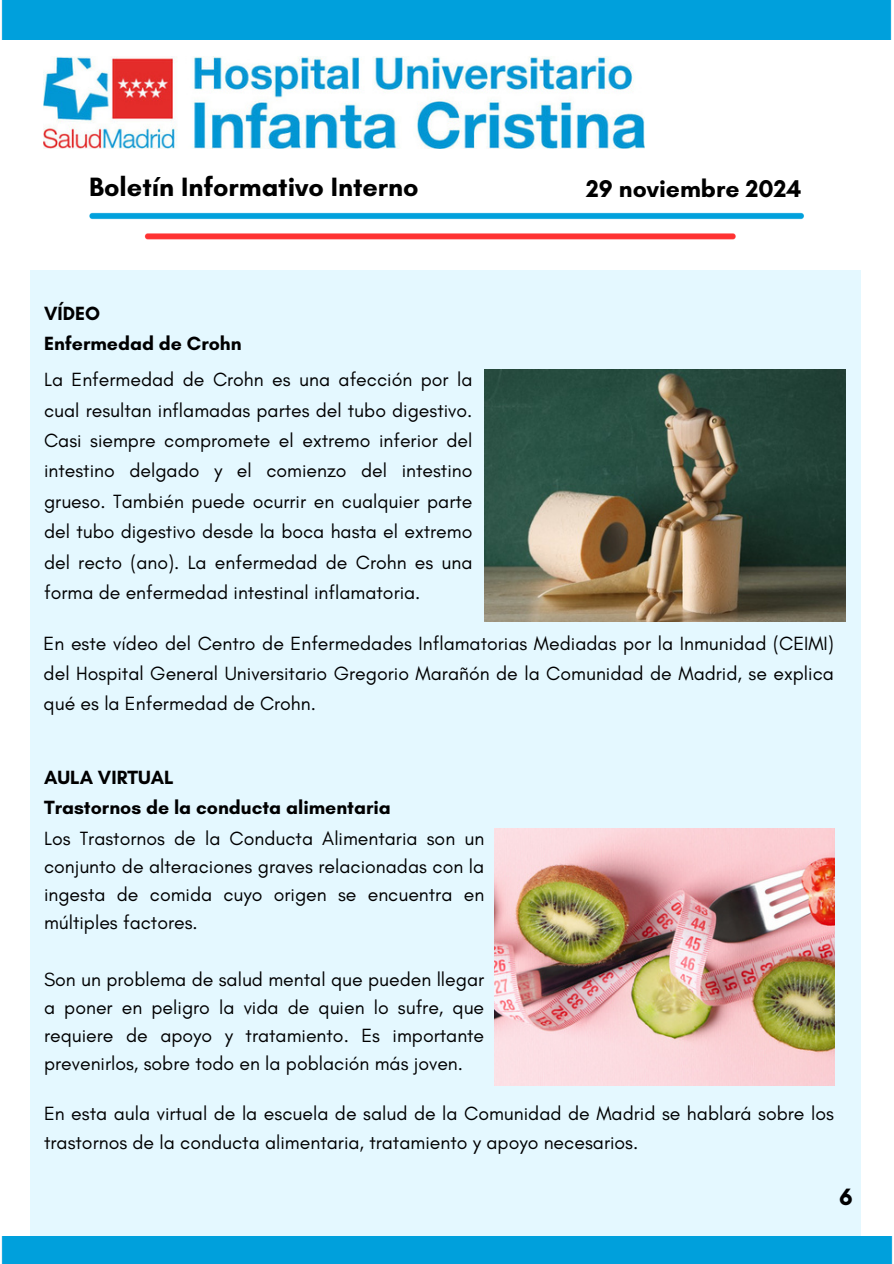
<style>
.page{position:relative;width:894px;height:1264px;background:#fff}
.page>*{position:absolute;margin:0;border:0;box-sizing:border-box;transform-origin:0 0}
.t1{font:700 27px "Glacial Indifference";color:#000}
.t2{font:700 24.6px "Glacial Indifference";color:#000}
.t3{font:700 24px "Glacial Indifference";color:#000}
.t4{font:19.5px/30.3px "Glacial Indifference";color:#000;text-align:justify}
.t5{font:700 19.5px/30.3px "Glacial Indifference";color:#000}
</style>
<div class="page">
<img style="left:44px;top:56px;width:600px;height:93px">
<div style="left:1px;top:0;width:891px;height:39px;background:#00a0dc"></div>
<img style="left:89px;top:212px;width:715px;height:28px">
<div style="left:30px;top:270px;width:830px;height:966px;background:#e4f8ff"></div>
<div style="left:1px;top:1236px;width:892px;height:27px;background:#00a0dc"></div>
<img style="left:484px;top:370px;width:361px;height:252px">
<img style="left:494px;top:828px;width:339px;height:257px">
<h1 class="t1" style="left:89px;top:170px;width:331px">Boletín Informativo Interno</h1>
<p class="t5" style="left:44px;top:297px;width:199px">VÍDEO<br>Enfermedad de Crohn</p>
<h1 class="t4" style="left:44px;top:364px;width:430px">La Enfermedad de Crohn es una afección por la cual resultan inflamadas partes del tubo digestivo.<br>Casi siempre compromete el extremo inferior del intestino delgado y el comienzo del intestino grueso. También puede ocurrir en cualquier parte del tubo digestivo desde la boca hasta el extremo del recto (ano). La enfermedad de Crohn es una forma de enfermedad intestinal inflamatoria.</h1>
<p class="t2" style="left:586px;top:174px;width:217px">29 noviembre 2024</p>
<h1 class="t4" style="left:44px;top:627px;width:791px">En este vídeo del Centro de Enfermedades Inflamatorias Mediadas por la Inmunidad (CEIMI) del Hospital General Universitario Gregorio Marañón de la Comunidad de Madrid, se explica qué es la Enfermedad de Crohn.</h1>
<h2 class="t5" style="left:44px;top:761px;width:348px">AULA VIRTUAL<br>Trastornos de la conducta alimentaria</h2>
<h2 class="t4" style="left:44px;top:824px;width:441px;line-height:28.2px">Los Trastornos de la Conducta Alimentaria son un conjunto de alteraciones graves relacionadas con la ingesta de comida cuyo origen se encuentra en múltiples factores.</h2>
<p class="t4" style="left:44px;top:964px;width:441px;line-height:28.2px">Son un problema de salud mental que pueden llegar a poner en peligro la vida de quien lo sufre, que requiere de apoyo y tratamiento. Es importante prevenirlos, sobre todo en la población más joven.</p>
<p class="t4" style="left:44px;top:1099px;width:791px;line-height:28.2px">En esta aula virtual de la escuela de salud de la Comunidad de Madrid se hablará sobre los trastornos de la conducta alimentaria, tratamiento y apoyo necesarios.</p>
<p class="t3" style="left:839px;top:1182px;width:15px">6</p>
</div>
